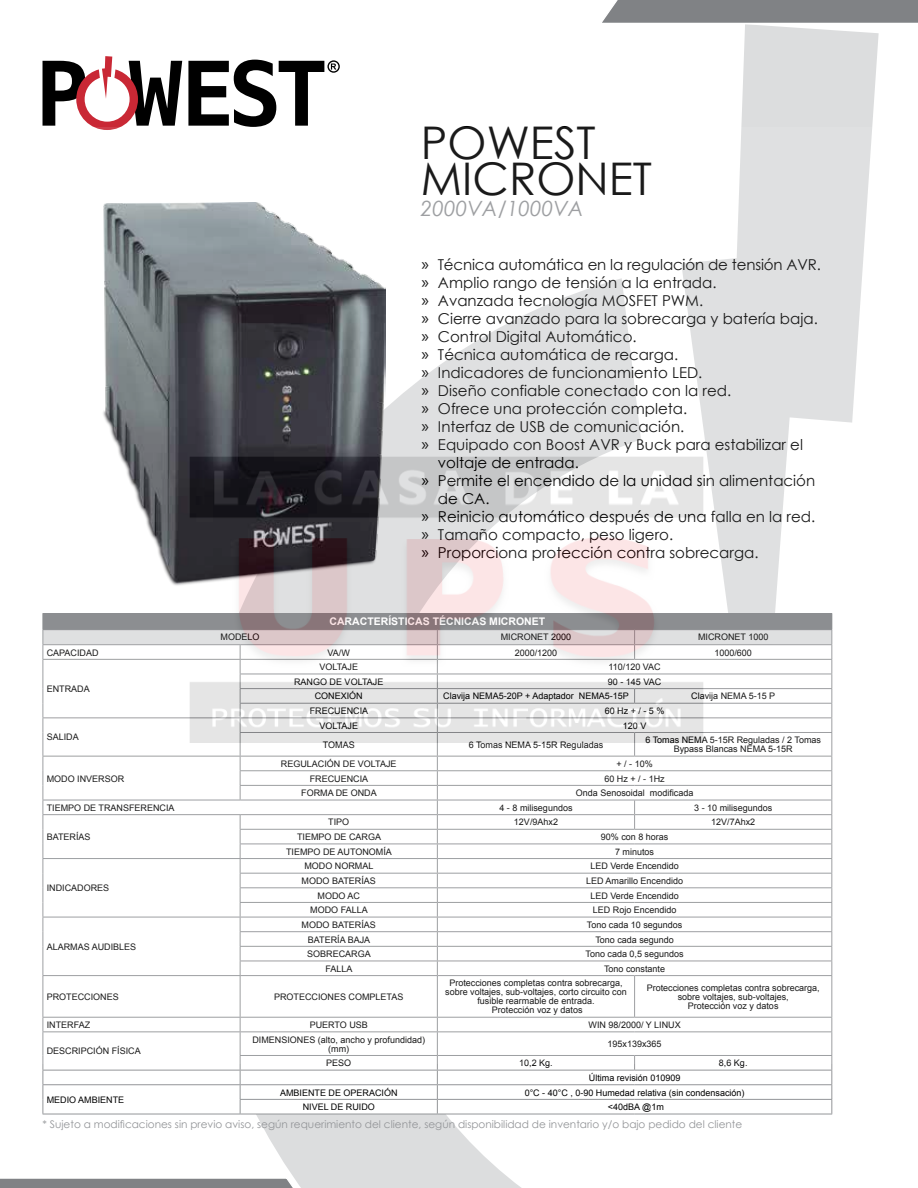
<style>
.page{position:relative;width:918px;height:1188px;background:#fff}
.page>*{position:absolute;margin:0;border:0;box-sizing:border-box;transform-origin:0 0}
.t1{font:45px/36px "Century Gothic";color:#000}
.t2{font:italic 21px "Century Gothic";color:#939598}
.t3{font:15px "Century Gothic";color:#000}
.t4{font:10.5px "Century Gothic";color:#939598}
.t5{font:700 10.5px "Arial";color:#fff}
.t6{font:9px/9px "Arial";color:#000;text-align:center}
.s1{font-family:"Myriad Pro";font-size:18px}
</style>
<div class="page">
<svg style="left:43px;top:56px;width:139px;height:72px"></svg>
<svg style="left:188px;top:60px;width:152px;height:67px"></svg>
<svg style="left:256px;top:1063px;width:577px;height:125px"></svg>
<svg style="left:741px;top:25px;width:138px;height:103px;background:#dedfe0"></svg>
<svg style="left:0;top:1177px;width:333px;height:11px;background:#9ea0a2"></svg>
<svg style="left:602px;top:0;width:316px;height:25px;background:#8e9092"></svg>
<svg style="left:44px;top:1063px;width:787px;height:51px"></svg>
<hr style="left:43px;top:1070px;width:197px;height:1px;background:#939598">
<hr style="left:240px;top:1070px;width:197px;height:1px;background:#939598">
<hr style="left:437px;top:1070px;width:198px;height:1px;background:#939598">
<hr style="left:635px;top:1070px;width:197px;height:1px;background:#939598">
<hr style="left:43px;top:1084px;width:197px;height:1px;background:#939598">
<hr style="left:240px;top:1084px;width:197px;height:1px;background:#939598">
<hr style="left:437px;top:1084px;width:198px;height:1px;background:#939598">
<hr style="left:635px;top:1084px;width:197px;height:1px;background:#939598">
<svg style="left:43px;top:1063px;width:1px;height:51px"></svg>
<hr style="left:240px;top:1099px;width:197px;height:1px;background:#939598">
<svg style="left:240px;top:1063px;width:1px;height:51px"></svg>
<hr style="left:437px;top:1099px;width:198px;height:1px;background:#939598">
<svg style="left:437px;top:1063px;width:1px;height:51px"></svg>
<hr style="left:635px;top:1099px;width:197px;height:1px;background:#939598">
<svg style="left:831px;top:1063px;width:1px;height:51px"></svg>
<hr style="left:43px;top:1114px;width:197px;height:1px;background:#939598">
<hr style="left:240px;top:1114px;width:197px;height:1px;background:#939598">
<hr style="left:437px;top:1114px;width:198px;height:1px;background:#939598">
<hr style="left:635px;top:1114px;width:197px;height:1px;background:#939598">
<img style="left:42px;top:128px;width:830px;height:935px">
<h1 class="t1" style="left:421px;top:124px;width:233px">POWEST<br>MICRONET</h1>
<h2 class="t2" style="left:421px;top:194px;width:164px">2000VA/1000VA</h2>
<h3 class="t3" style="left:422px;top:254px;width:401px"><span class="s1">»</span> Técnica automática en la regulación de tensión AVR.</h3>
<h3 class="t3" style="left:421px;top:272px;width:297px"><span class="s1">»</span> Amplio rango de tensión a la entrada.</h3>
<h3 class="t3" style="left:421px;top:290px;width:283px"><span class="s1">»</span> Avanzada tecnología MOSFET PWM.</h3>
<h3 class="t3" style="left:421px;top:308px;width:398px"><span class="s1">»</span> Cierre avanzado para la sobrecarga y batería baja.</h3>
<h3 class="t3" style="left:421px;top:326px;width:217px"><span class="s1">»</span> Control Digital Automático.</h3>
<h3 class="t3" style="left:421px;top:344px;width:258px"><span class="s1">»</span> Técnica automática de recarga.</h3>
<h3 class="t3" style="left:421px;top:362px;width:283px"><span class="s1">»</span> Indicadores de funcionamiento LED.</h3>
<h3 class="t3" style="left:421px;top:380px;width:311px"><span class="s1">»</span> Diseño confiable conectado con la red.</h3>
<h3 class="t3" style="left:421px;top:398px;width:267px"><span class="s1">»</span> Ofrece una protección completa.</h3>
<h3 class="t3" style="left:421px;top:416px;width:264px"><span class="s1">»</span> Interfaz de USB de comunicación.</h3>
<h3 class="t3" style="left:421px;top:434px;width:383px"><span class="s1">»</span> Equipado con Boost AVR y Buck para estabilizar el</h3>
<h3 class="t3" style="left:438px;top:452px;width:143px">voltaje de entrada.</h3>
<h3 class="t3" style="left:421px;top:470px;width:395px"><span class="s1">»</span> Permite el encendido de la unidad sin alimentación</h3>
<h3 class="t3" style="left:438px;top:488px;width:53px">de CA.</h3>
<h3 class="t3" style="left:421px;top:506px;width:395px"><span class="s1">»</span> Reinicio automático después de una falla en la red.</h3>
<h3 class="t3" style="left:421px;top:524px;width:253px"><span class="s1">»</span> Tamaño compacto, peso ligero.</h3>
<h3 class="t3" style="left:421px;top:542px;width:339px"><span class="s1">»</span> Proporciona protección contra sobrecarga.</h3>
<p class="t5" style="left:329px;top:615px;width:217px">CARACTERÍSTICAS TÉCNICAS MICRONET</p>
<p class="t6" style="left:221px;top:633px;width:41px">MODELO</p>
<p class="t6" style="left:501px;top:633px;width:72px">MICRONET 2000</p>
<p class="t6" style="left:698px;top:633px;width:72px">MICRONET 1000</p>
<p class="t6" style="left:47px;top:648px;width:53px">CAPACIDAD</p>
<p class="t6" style="left:328px;top:648px;width:24px">VA/W</p>
<p class="t6" style="left:515px;top:648px;width:44px">2000/1200</p>
<p class="t6" style="left:714px;top:648px;width:39px">1000/600</p>
<p class="t6" style="left:47px;top:685px;width:45px">ENTRADA</p>
<p class="t6" style="left:319px;top:663px;width:40px">VOLTAJE</p>
<p class="t6" style="left:609px;top:663px;width:54px">110/120 VAC</p>
<p class="t6" style="left:294px;top:677px;width:91px">RANGO DE VOLTAJE</p>
<p class="t6" style="left:608px;top:677px;width:55px">90 - 145 VAC</p>
<p class="t6" style="left:315px;top:692px;width:50px">CONEXIÓN</p>
<p class="t6" style="left:443px;top:692px;width:187px">Clavija NEMA5-20P + Adaptador NEMA5-15P</p>
<p class="t6" style="left:691px;top:692px;width:86px">Clavija NEMA 5-15 P</p>
<p class="t6" style="left:310px;top:706px;width:60px">FRECUENCIA</p>
<p class="t6" style="left:605px;top:706px;width:61px">60 Hz + / - 5 %</p>
<p class="t6" style="left:47px;top:733px;width:34px">SALIDA</p>
<p class="t6" style="left:47px;top:774px;width:79px">MODO INVERSOR</p>
<p class="t6" style="left:319px;top:721px;width:40px">VOLTAJE</p>
<p class="t6" style="left:623px;top:721px;width:25px">120 V</p>
<p class="t6" style="left:323px;top:740px;width:33px">TOMAS</p>
<p class="t6" style="left:469px;top:740px;width:136px">6 Tomas NEMA 5-15R Reguladas</p>
<p class="t6" style="left:645px;top:736px;width:177px">6 Tomas NEMA 5-15R Reguladas / 2 Tomas<br>Bypass Blancas NEMA 5-15R</p>
<p class="t6" style="left:281px;top:759px;width:117px">REGULACIÓN DE VOLTAJE</p>
<p class="t6" style="left:616px;top:759px;width:38px">+ / - 10%</p>
<p class="t6" style="left:310px;top:774px;width:60px">FRECUENCIA</p>
<p class="t6" style="left:604px;top:774px;width:62px">60 Hz + / - 1Hz</p>
<p class="t6" style="left:301px;top:789px;width:77px">FORMA DE ONDA</p>
<p class="t6" style="left:576px;top:789px;width:119px">Onda Senosoidal modificada</p>
<p class="t6" style="left:47px;top:803px;width:129px">TIEMPO DE TRANSFERENCIA</p>
<p class="t6" style="left:499px;top:803px;width:75px">4 - 8 milisegundos</p>
<p class="t6" style="left:694px;top:803px;width:80px">3 - 10 milisegundos</p>
<p class="t6" style="left:47px;top:833px;width:45px">BATERÍAS</p>
<p class="t6" style="left:328px;top:818px;width:23px">TIPO</p>
<p class="t6" style="left:514px;top:818px;width:46px">12V/9Ahx2</p>
<p class="t6" style="left:711px;top:818px;width:46px">12V/7Ahx2</p>
<p class="t6" style="left:297px;top:833px;width:86px">TIEMPO DE CARGA</p>
<p class="t6" style="left:601px;top:833px;width:69px">90% con 8 horas</p>
<p class="t6" style="left:286px;top:847px;width:107px">TIEMPO DE AUTONOMÍA</p>
<p class="t6" style="left:615px;top:847px;width:41px">7 minutos</p>
<p class="t6" style="left:47px;top:884px;width:64px">INDICADORES</p>
<p class="t6" style="left:47px;top:942px;width:91px">ALARMAS AUDIBLES</p>
<p class="t6" style="left:304px;top:862px;width:71px">MODO NORMAL</p>
<p class="t6" style="left:590px;top:862px;width:90px">LED Verde Encendido</p>
<p class="t6" style="left:302px;top:876px;width:76px">MODO BATERÍAS</p>
<p class="t6" style="left:586px;top:876px;width:99px">LED Amarillo Encendido</p>
<p class="t6" style="left:318px;top:891px;width:44px">MODO AC</p>
<p class="t6" style="left:590px;top:891px;width:90px">LED Verde Encendido</p>
<p class="t6" style="left:310px;top:906px;width:59px">MODO FALLA</p>
<p class="t6" style="left:593px;top:906px;width:85px">LED Rojo Encendido</p>
<p class="t6" style="left:302px;top:920px;width:76px">MODO BATERÍAS</p>
<p class="t6" style="left:587px;top:920px;width:97px">Tono cada 10 segundos</p>
<p class="t6" style="left:308px;top:935px;width:64px">BATERÍA BAJA</p>
<p class="t6" style="left:595px;top:935px;width:80px">Tono cada segundo</p>
<p class="t6" style="left:307px;top:950px;width:65px">SOBRECARGA</p>
<p class="t6" style="left:586px;top:950px;width:100px">Tono cada 0,5 segundos</p>
<p class="t6" style="left:326px;top:964px;width:29px">FALLA</p>
<p class="t6" style="left:604px;top:964px;width:63px">Tono constante</p>
<p class="t6" style="left:47px;top:992px;width:74px">PROTECCIONES</p>
<p class="t6" style="left:274px;top:992px;width:131px">PROTECCIONES COMPLETAS</p>
<p class="t6" style="left:445px;top:979px;width:183px">Protecciones completas contra sobrecarga, sobre voltajes, sub-voltajes, corto circuito con fusible rearmable de entrada.<br>Protección voz y datos</p>
<p class="t6" style="left:647px;top:983px;width:175px">Protecciones completas contra sobrecarga, sobre voltajes, sub-voltajes,<br>Protección voz y datos</p>
<p class="t6" style="left:47px;top:1020px;width:45px">INTERFAZ</p>
<p class="t6" style="left:310px;top:1020px;width:60px">PUERTO USB</p>
<p class="t6" style="left:589px;top:1020px;width:94px">WIN 98/2000/ Y LINUX</p>
<p class="t6" style="left:47px;top:1047px;width:96px">DESCRIPCIÓN FÍSICA</p>
<p class="t6" style="left:252px;top:1035px;width:174px">DIMENSIONES (alto, ancho y profundidad) (mm)</p>
<p class="t6" style="left:608px;top:1040px;width:56px">195x139x365</p>
<p class="t6" style="left:326px;top:1059px;width:27px">PESO</p>
<p class="t6" style="left:519px;top:1059px;width:35px">10,2 Kg.</p>
<p class="t6" style="left:719px;top:1059px;width:30px">8,6 Kg.</p>
<p class="t6" style="left:589px;top:1073px;width:93px">Última revisión 010909</p>
<p class="t6" style="left:47px;top:1095px;width:79px">MEDIO AMBIENTE</p>
<p class="t6" style="left:280px;top:1088px;width:119px">AMBIENTE DE OPERACIÓN</p>
<p class="t6" style="left:525px;top:1088px;width:221px">0°C - 40°C , 0-90 Humedad relativa (sin condensación)</p>
<p class="t6" style="left:303px;top:1103px;width:74px">NIVEL DE RUIDO</p>
<p class="t6" style="left:608px;top:1103px;width:57px">&lt;40dBA @1m</p>
<p class="t4" style="left:43px;top:1117px;width:701px">* Sujeto a modificaciones sin previo aviso, según requerimiento del cliente, según disponibilidad de inventario y/o bajo pedido del cliente</p>
</div>
